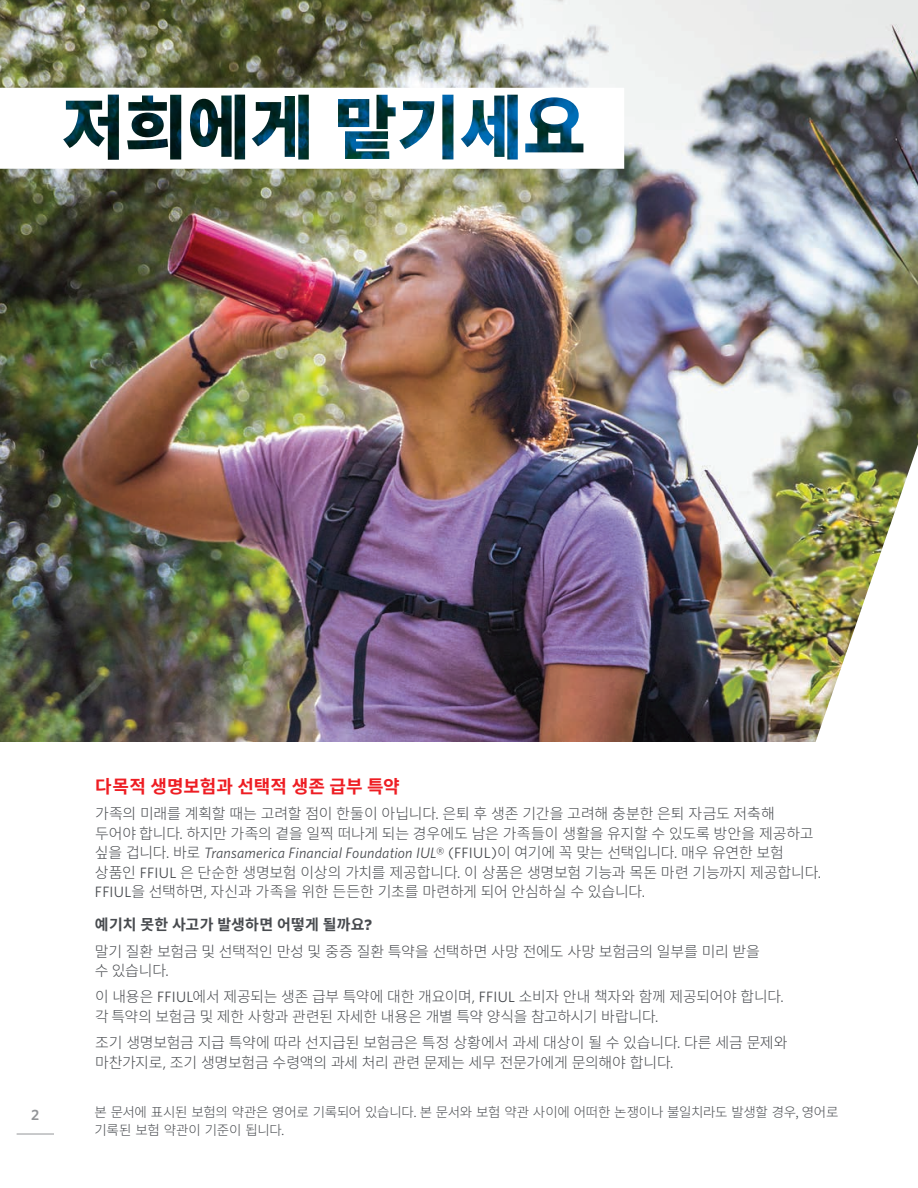
<style>
.page{position:relative;width:918px;height:1188px;background:#fff}
.page>*{position:absolute;margin:0;border:0;box-sizing:border-box;transform-origin:0 0}
.t1{font:700 18px "Noto Sans CJ Kkr";letter-spacing:.005em;color:#ee1d23}
.t2{font:300 15px/26.2px "Noto Sans CJ Kkr";letter-spacing:-.015em;color:#474a4e}
.t3{font:italic 15px "Whitney";letter-spacing:.015em;color:#474a4e}
.t4{font:600 15px "Whitney";color:#939598}
.t5{font:300 13.5px/18px "Noto Sans CJ Kkr";letter-spacing:-.02em;color:#474a4e}
.s1{font-family:"Whitney";font-weight:400}
.s2{font-family:"Noto Sans CJ Kkr";font-weight:300;font-style:normal}
.s3{font-style:normal}
.s4{font-weight:700}
.s5{font-family:"Whitney";font-weight:700}
</style>
<div class="page">
<img style="left:0;top:0;width:918px;height:741px">
<img style="left:812px;top:445px;width:106px;height:297px">
<svg style="left:0;top:88px;width:624px;height:81px"></svg>
<hr style="left:17px;top:1134px;width:37px;height:1px;background:#939598">
<p class="t4" style="left:31px;top:1105px;width:10px">2</p>
<p class="t1" style="left:95px;top:776px;width:306px">다목적 생명보험과 선택적 생존 급부 특약</p>
<p class="t2" style="left:95px;top:804px;width:720px;line-height:19.5px">가족의 미래를 계획할 때는 고려할 점이 한둘이 아닙니다<span class="s1">.</span> 은퇴 후 생존 기간을 고려해 충분한 은퇴 자금도 저축해 두어야 합니다<span class="s1">.</span> 하지만 가족의 곁을 일찍 떠나게 되는 경우에도 남은 가족들이 생활을 유지할 수 있도록 방안을 제공하고</p>
<p class="t3" style="left:95px;top:843px;width:690px"><span class="s2">싶을 겁니다</span><span class="s3">.</span> <span class="s2">바로</span> Transamerica Financial Foundation IUL<span class="s3">® (FFIUL)</span><span class="s2">이 여기에 꼭 맞는 선택입니다</span><span class="s3">.</span> <span class="s2">매우 유연한 보험</span></p>
<p class="t2" style="left:95px;top:863px;width:728px;line-height:19.5px">상품인 <span class="s1">FFIUL</span> 은 단순한 생명보험 이상의 가치를 제공합니다<span class="s1">.</span> 이 상품은 생명보험 기능과 목돈 마련 기능까지 제공합니다<span class="s1">.<br>FFIUL</span>을 선택하면<span class="s1">,</span> 자신과 가족을 위한 든든한 기초를 마련하게 되어 안심하실 수 있습니다<span class="s1">.</span></p>
<p class="t2" style="left:95px;top:912px;width:666px"><span class="s4">예기치 못한 사고가 발생하면 어떻게 될까요</span><span class="s5">?<br></span>말기 질환 보험금 및 선택적인 만성 및 중증 질환 특약을 선택하면 사망 전에도 사망 보험금의 일부를 미리 받을</p>
<p class="t2" style="left:95px;top:958px;width:690px">수 있습니다<span class="s1">.<br></span>이 내용은 <span class="s1">FFIUL</span>에서 제공되는 생존 급부 특약에 대한 개요이며<span class="s1">, FFIUL</span> 소비자 안내 책자와 함께 제공되어야 합니다<span class="s1">.</span></p>
<p class="t2" style="left:95px;top:1004px;width:694px">각 특약의 보험금 및 제한 사항과 관련된 자세한 내용은 개별 특약 양식을 참고하시기 바랍니다<span class="s1">.<br></span>조기 생명보험금 지급 특약에 따라 선지급된 보험금은 특정 상황에서 과세 대상이 될 수 있습니다<span class="s1">.</span> 다른 세금 문제와</p>
<p class="t2" style="left:95px;top:1049px;width:580px">마찬가지로<span class="s1">,</span> 조기 생명보험금 수령액의 과세 처리 관련 문제는 세무 전문가에게 문의해야 합니다<span class="s1">.</span></p>
<p class="t5" style="left:94px;top:1103px;width:745px">본 문서에 표시된 보험의 약관은 영어로 기록되어 있습니다. 본 문서와 보험 약관 사이에 어떠한 논쟁이나 불일치라도 발생할 경우, 영어로 기록된 보험 약관이 기준이 됩니다.</p>
</div>
